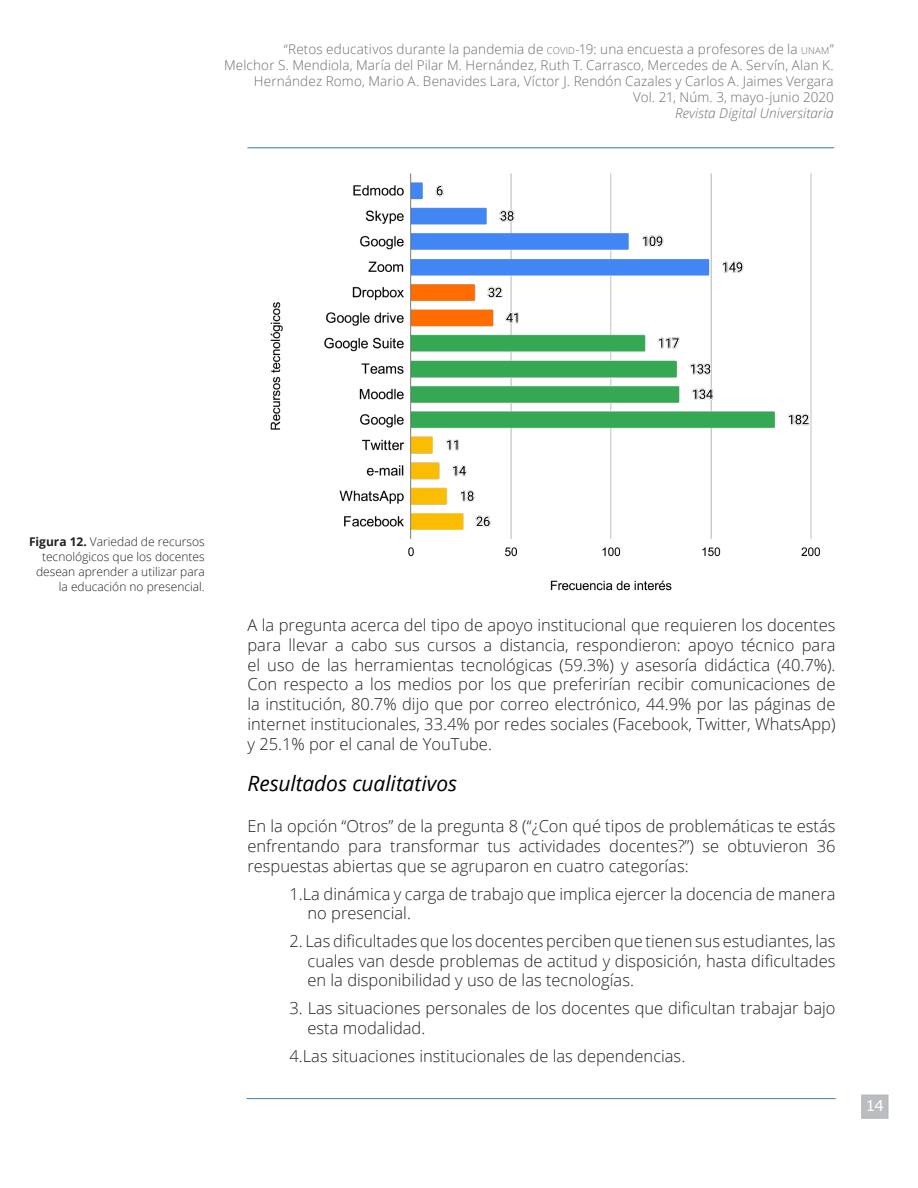
<style>
.page{position:relative;width:918px;height:1188px;background:#fff}
.page>*{position:absolute;margin:0;border:0;box-sizing:border-box;transform-origin:0 0}
.subsubtitulo-1{font:italic 21px "Open Sans";color:#000}
.texto_normal{font:300 16.5px/19.8px "Open Sans";color:#231f20;text-align:justify}
.Lista{font:300 16.5px/19.5px "Open Sans";color:#231f20}
.t1{font:15px "Verdana";color:#fff}
.t2{font:300 13.5px/16.2px "Open Sans";letter-spacing:.01em;color:#6c6d70;text-align:right}
.t3{font:italic 300 13.5px "Open Sans";letter-spacing:.005em;color:#6c6d70}
.imagen{font:300 12px/15px "Open Sans";color:#231f20;text-align:right}
.s1{font-size:9.45px}
.s2{font-style:inherit}
.s3{font-weight:700}
</style>
<div class="page">
<div style="left:861px;top:1095px;width:27px;height:24px;background:#bcbdc0"></div>
<hr style="left:247px;top:147px;width:588px;height:2px;background:#719cc1">
<hr style="left:247px;top:148px;width:587px;height:1px;background:#4682b4">
<hr style="left:246px;top:1098px;width:591px;height:1px;background:#231f20;opacity:.44">
<hr style="left:247px;top:1098px;width:589px;height:1px;background:#4682b4">
<img style="left:270px;top:173px;width:551px;height:418px">
<p class="t2" style="left:224px;top:40px;width:611px">“Retos educativos durante la pandemia de <span class="s1">COVID</span><span class="s2">-19</span>: una encuesta a profesores de la <span class="s1">UNAM</span>”<br>Melchor S. Mendiola, María del Pilar M. Hernández, Ruth T. Carrasco, Mercedes de A. Servín, Alan K.<br>Hernández Romo, Mario A. Benavides Lara, Víctor J. Rendón Cazales y Carlos A. Jaimes Vergara<br>Vol. 21, Núm. 3, mayo-junio 2020</p>
<p class="t3" style="left:675px;top:104px;width:160px">Revista Digital Universitaria</p>
<p class="imagen" style="left:29px;top:533px;width:177px"><span class="s3">Figura 12.</span> Variedad de recursos tecnológicos que los docentes desean aprender a utilizar para la educación no presencial.</p>
<p class="texto_normal" style="left:248px;top:615px;width:590px">A la pregunta acerca del tipo de apoyo institucional que requieren los docentes para llevar a cabo sus cursos a distancia, respondieron: apoyo técnico para el uso de las herramientas tecnológicas (59.3%) y asesoría didáctica (40.7%).<br>Con respecto a los medios por los que preferirían recibir comunicaciones de la institución, 80.7% dijo que por correo electrónico, 44.9% por las páginas de internet institucionales, 33.4% por redes sociales (Facebook, Twitter, WhatsApp) y 25.1% por el canal de YouTube.</p>
<p class="subsubtitulo-1" style="left:248px;top:769px;width:211px">Resultados cualitativos</p>
<p class="texto_normal" style="left:248px;top:816px;width:590px">En la opción “Otros” de la pregunta 8 (“¿Con qué tipos de problemáticas te estás enfrentando para transformar tus actividades docentes?”) se obtuvieron 36 respuestas abiertas que se agruparon en cuatro categorías:</p>
<p class="Lista" style="left:308px;top:884px;width:530px;text-indent:-18px">1.La dinámica y carga de trabajo que implica ejercer la docencia de manera no presencial.</p>
<p class="Lista" style="left:308px;top:931px;width:530px;text-align:justify;text-indent:-18px">2. Las dificultades que los docentes perciben que tienen sus estudiantes, las cuales van desde problemas de actitud y disposición, hasta dificultades en la disponibilidad y uso de las tecnologías.</p>
<p class="Lista" style="left:308px;top:998px;width:529px;text-indent:-18px">3. Las situaciones personales de los docentes que dificultan trabajar bajo esta modalidad.</p>
<p class="Lista" style="left:290px;top:1046px;width:397px">4.Las situaciones institucionales de las dependencias.</p>
<p class="t1" style="left:866px;top:1096px;width:20px">14</p>
</div>
